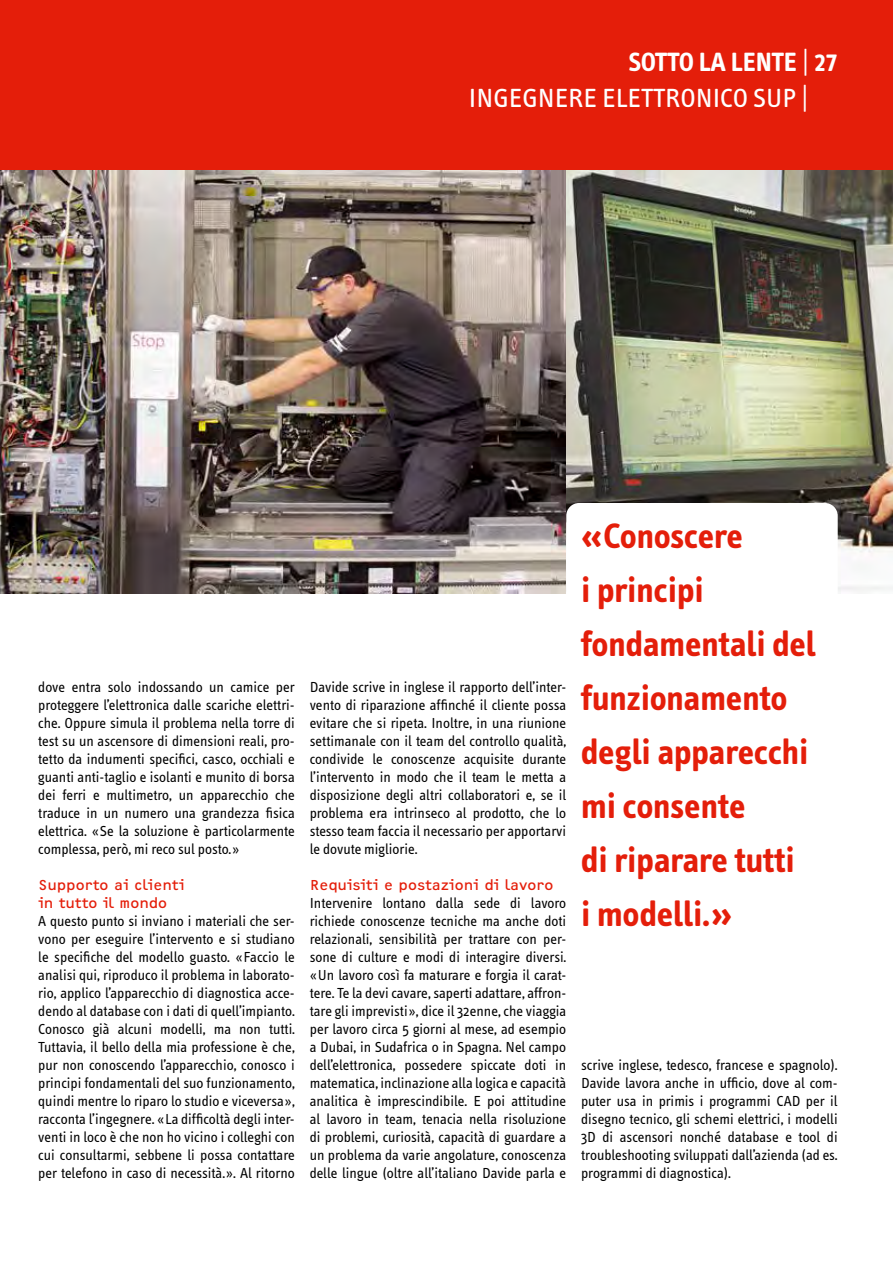
<style>
.page{position:relative;width:893px;height:1263px;background:#fff}
.page>*{position:absolute;margin:0;border:0;box-sizing:border-box;transform-origin:0 0}
.t1{font:700 36px/54px "Info Text";color:#e41e0a}
.t2{font:27px "Info Text";color:#fff}
.t3{font:27px "Info Text Bold Caps";color:#fff}
.t4{font:15px/18px "Info Text";color:#000;text-align:justify}
.t5{font:15px/18px "OCRF";letter-spacing:-.02em;color:#e41e0a}
.s1{font-family:"Info Text"}
.s2{font-style:inherit}
.s3{font-family:"Info Text Bold Caps";color:#e41e0a}
</style>
<div class="page">
<div style="left:0;top:0;width:893px;height:332px;background:#e41e0a"></div>
<img style="left:0;top:170px;width:566px;height:423px">
<img style="left:566px;top:170px;width:327px;height:422px">
<div style="left:566px;top:503px;width:272px;height:459px;background:#fff;border-radius:13px"></div>
<h2 class="t3" style="left:629px;top:47px;width:210px">SOTTO LA LENTE <span class="s1">|</span> 27</h2>
<h2 class="t2" style="left:469px;top:83px;width:370px">INGEGNERE ELETTRONICO SUP <span class="s2">|</span> <span class="s3">27</span></h2>
<p class="t4" style="left:38px;top:678px;width:258px">dove entra solo indossando un camice per proteggere l’elettronica dalle scariche elettri&shy;che. Oppure simula il problema nella torre di test su un ascensore di dimensioni reali, pro&shy;tetto da indumenti specifici, casco, occhiali e guanti anti-taglio e isolanti e munito di borsa dei ferri e multimetro, un apparecchio che traduce in un numero una grandezza fisica elettrica. «Se la soluzione è particolarmente complessa, però, mi reco sul posto.»</p>
<p class="t5" style="left:38px;top:875px;width:148px">Supporto ai clienti in tutto il mondo</p>
<p class="t4" style="left:38px;top:912px;width:258px">A questo punto si inviano i materiali che ser&shy;vono per eseguire l’intervento e si studiano le specifiche del modello guasto. «Faccio le analisi qui, riproduco il problema in laborato&shy;rio, applico l’apparecchio di diagnostica acce&shy;dendo al database con i dati di quell’impianto.<br>Conosco già alcuni modelli, ma non tutti.<br>Tuttavia, il bello della mia professione è che, pur non conoscendo l’apparecchio, conosco i principi fondamentali del suo funzionamento, quindi mentre lo riparo lo studio e viceversa», racconta l’ingegnere. «La difficoltà degli inter&shy;venti in loco è che non ho vicino i colleghi con cui consultarmi, sebbene li possa contattare per telefono in caso di necessità.». Al ritorno</p>
<p class="t4" style="left:310px;top:678px;width:258px">Davide scrive in inglese il rapporto dell’inter&shy;vento di riparazione affinché il cliente possa evitare che si ripeta. Inoltre, in una riunione settimanale con il team del controllo qualità, condivide le conoscenze acquisite durante l’intervento in modo che il team le metta a disposizione degli altri collaboratori e, se il problema era intrinseco al prodotto, che lo stesso team faccia il necessario per apportarvi le dovute migliorie.</p>
<p class="t5" style="left:310px;top:875px;width:245px">Requisiti e postazioni di lavoro</p>
<p class="t4" style="left:310px;top:894px;width:258px">Intervenire lontano dalla sede di lavoro richiede conoscenze tecniche ma anche doti relazionali, sensibilità per trattare con per&shy;sone di culture e modi di interagire diversi. «Un lavoro così fa maturare e forgia il carat&shy;tere. Te la devi cavare, saperti adattare, affron&shy;tare gli imprevisti», dice il 32enne, che viaggia per lavoro circa 5 giorni al mese, ad esempio a Dubai, in Sudafrica o in Spagna. Nel campo dell’elettronica, possedere spiccate doti in matematica, inclinazione alla logica e capacità analitica è imprescindibile. E poi attitudine al lavoro in team, tenacia nella risoluzione di problemi, curiosità, capacità di guardare a un problema da varie angolature, conoscenza delle lingue (oltre all’italiano Davide parla e</p>
<h1 class="t1" style="left:581px;top:509px;width:236px">«Conoscere<br>i principi fondamentali del funzionamento degli apparecchi mi consente<br>di riparare tutti<br>i modelli.»</h1>
<p class="t4" style="left:581px;top:1056px;width:258px">scrive inglese, tedesco, francese e spagnolo).<br>Davide lavora anche in ufficio, dove al com&shy;puter usa in primis i programmi CAD per il disegno tecnico, gli schemi elettrici, i modelli 3D di ascensori nonché database e tool di troubleshooting sviluppati dall’azienda (ad es. programmi di diagnostica).</p>
</div>
